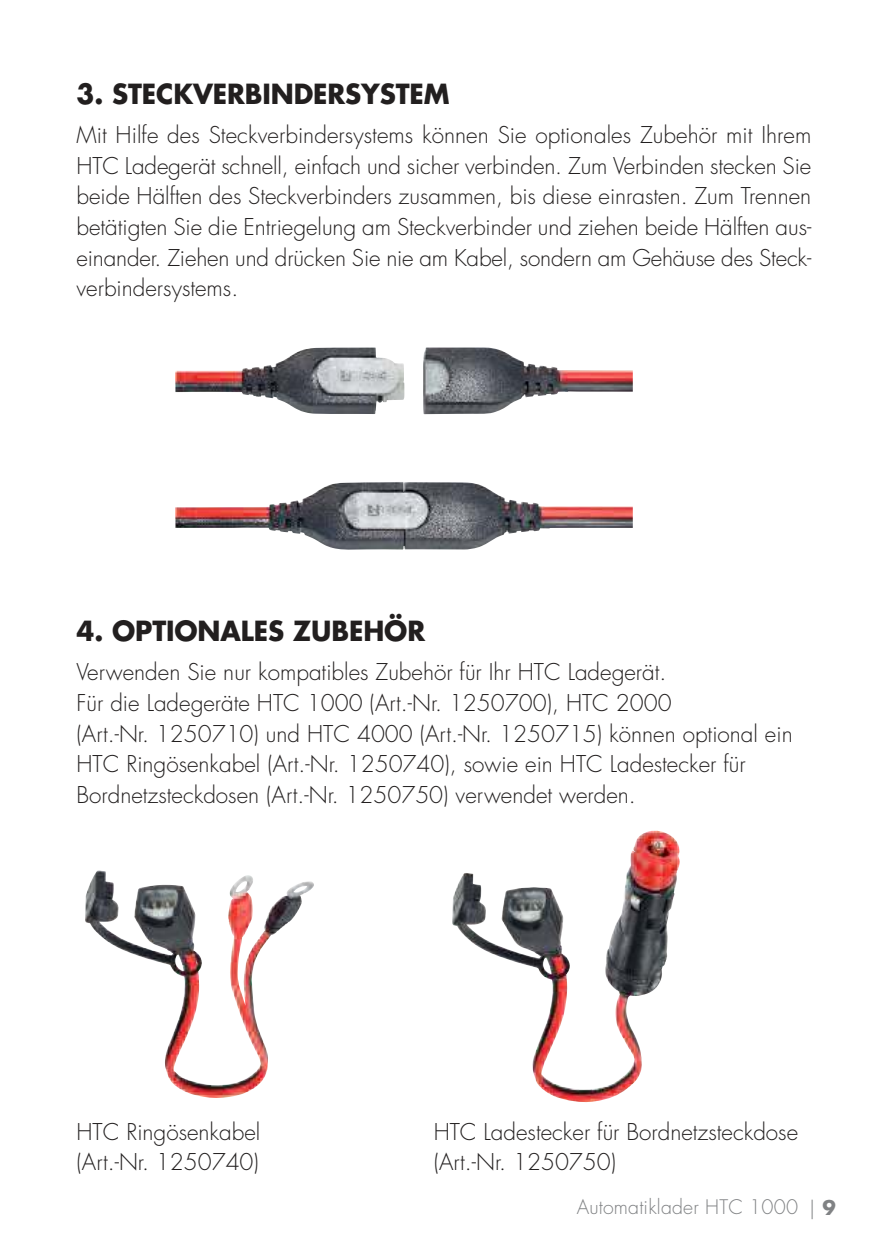
<style>
.page{position:relative;width:893px;height:1259px;background:#fff}
.page>*{position:absolute;margin:0;border:0;box-sizing:border-box;transform-origin:0 0}
.t1{font:700 27px "Futura Std";letter-spacing:-.005em;color:#221f1f}
.t2{font:300 22.5px/30.6px "Futura Std";color:#221f1f;text-align:justify}
.t3{font:300 19.5px "Futura Std";letter-spacing:.01em;color:#808284}
.s1{font-weight:700}
</style>
<div class="page">
<img style="left:175px;top:482px;width:458px;height:68px">
<img style="left:175px;top:347px;width:458px;height:67px">
<img style="left:452px;top:830px;width:228px;height:272px">
<img style="left:85px;top:870px;width:219px;height:216px">
<p class="t1" style="left:77px;top:77px;width:375px">3. STECKVERBINDERSYSTEM</p>
<p class="t2" style="left:77px;top:120px;width:736px">Mit Hilfe des Steckverbindersystems können Sie optionales Zubehör mit Ihrem HTC Ladegerät schnell, einfach und sicher verbinden. Zum Verbinden stecken Sie beide Hälften des Steckverbinders zusammen, bis diese einrasten. Zum Trennen betätigten Sie die Entriegelung am Steckverbinder und ziehen beide Hälften aus&shy;einander. Ziehen und drücken Sie nie am Kabel, sondern am Gehäuse des Steck&shy;verbindersystems.</p>
<p class="t1" style="left:77px;top:614px;width:350px">4. OPTIONALES ZUBEHÖR</p>
<p class="t2" style="left:77px;top:657px;width:718px;text-align:left">Verwenden Sie nur kompatibles Zubehör für Ihr HTC Ladegerät.<br>Für die Ladegeräte HTC 1000 (Art.-Nr. 1250700), HTC 2000<br>(Art.-Nr. 1250710) und HTC 4000 (Art.-Nr. 1250715) können optional ein HTC Ringösenkabel (Art.-Nr. 1250740), sowie ein HTC Ladestecker für Bordnetzsteckdosen (Art.-Nr. 1250750) verwendet werden.</p>
<p class="t2" style="left:77px;top:1116px;width:185px">HTC Ringösenkabel</p>
<p class="t2" style="left:434px;top:1116px;width:366px">HTC Ladestecker für Bordnetzsteckdose</p>
<p class="t2" style="left:77px;top:1147px;width:184px">(Art.-Nr. 1250740)</p>
<p class="t2" style="left:434px;top:1147px;width:184px">(Art.-Nr. 1250750)</p>
<p class="t3" style="left:577px;top:1195px;width:260px">Automatiklader HTC 1000 | <span class="s1">9</span></p>
</div>
